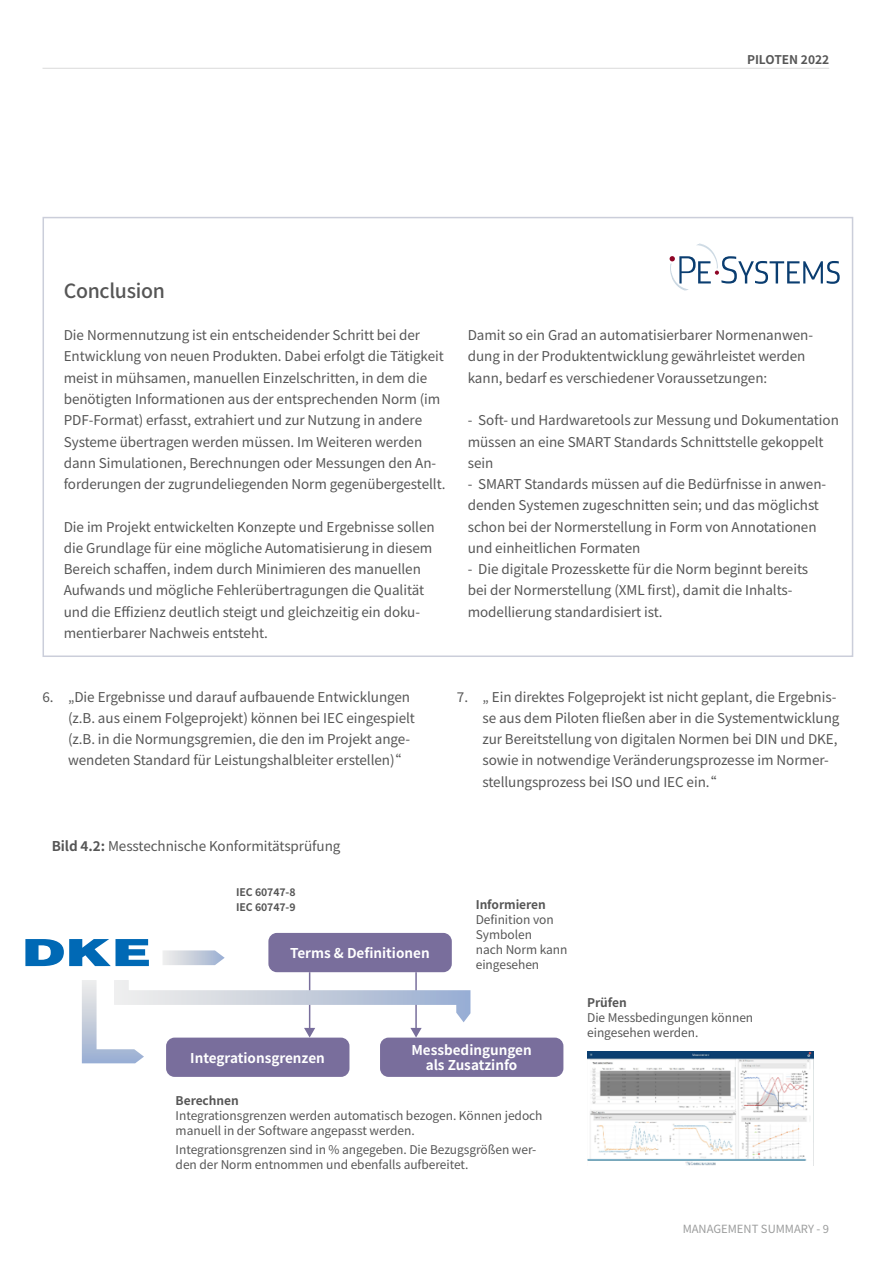
<style>
.page{position:relative;width:893px;height:1263px;background:#fff}
.page>*{position:absolute;margin:0;border:0;box-sizing:border-box;transform-origin:0 0}
._03_Titel_H3_14_EINL{font:500 19.5px "Noto Sans TC";letter-spacing:-.015em;color:#565656}
._06_Fließtext{font:13.5px/21.3px "Noto Sans TC";letter-spacing:-.005em;color:#565656}
._06_Fließtext-2{font:700 13.5px "Noto Sans TC";color:#fff}
._06_Fließtext-3{font:12px/15px "Noto Sans TC";letter-spacing:-.005em;color:#565656}
._05_KAPITEL-RECHTS{font:700 12px "Noto Sans TC";color:#565656}
.MASTER_Seitenzahlen{font:11.25px "Noto Sans TC";color:#9c9d9d}
._06_Fließtext-4{font:700 10.5px/15px "Noto Sans TC";letter-spacing:-.005em;color:#565656}
.s1{font-weight:700}
</style>
<div class="page">
<hr style="left:309px;top:972px;width:1px;height:57px;background:#786e9c">
<svg style="left:304px;top:1028px;width:11px;height:9px"></svg>
<hr style="left:415px;top:972px;width:2px;height:57px;background:#786e9c">
<svg style="left:410px;top:1028px;width:12px;height:9px"></svg>
<svg style="left:670px;top:243px;width:170px;height:48px"></svg>
<div style="left:43px;top:217px;width:810px;height:440px;border:2px solid #cbceda"></div>
<div style="left:268px;top:933px;width:184px;height:39px;background:#796e9c;border-radius:9px"></div>
<div style="left:166px;top:1037px;width:183px;height:40px;background:#796e9c;border-radius:9px"></div>
<div style="left:380px;top:1037px;width:183px;height:40px;background:#796e9c;border-radius:9px"></div>
<img style="left:587px;top:1051px;width:227px;height:115px">
<svg style="left:25px;top:939px;width:124px;height:27px"></svg>
<img style="left:163px;top:950px;width:62px;height:15px">
<img style="left:144px;top:980px;width:326px;height:42px">
<img style="left:82px;top:980px;width:62px;height:83px">
<hr style="left:43px;top:68px;width:786px;height:1px;background:#dadada">
<p class="_05_KAPITEL-RECHTS" style="left:747px;top:53px;width:84px">PILOTEN 2022</p>
<p class="_03_Titel_H3_14_EINL" style="left:64px;top:280px;width:103px">Conclusion</p>
<p class="_06_Fließtext" style="left:64px;top:325px;width:383px">Die Normennutzung ist ein entscheidender Schritt bei der Entwicklung von neuen Produkten. Dabei erfolgt die Tätigkeit meist in mühsamen, manuellen Einzelschritten, in dem die benötigten Informationen aus der entsprechenden Norm (im PDF-Format) erfasst, extrahiert und zur Nutzung in andere Systeme übertragen werden müssen. Im Weiteren werden dann Simulationen, Berechnungen oder Messungen den An&shy;forderungen der zugrundeliegenden Norm gegenübergestellt.</p>
<p class="_06_Fließtext" style="left:64px;top:516px;width:372px">Die im Projekt entwickelten Konzepte und Ergebnisse sollen die Grundlage für eine mögliche Automatisierung in diesem Bereich schaffen, indem durch Minimieren des manuellen Aufwands und mögliche Fehlerübertragungen die Qualität und die Effizienz deutlich steigt und gleichzeitig ein doku&shy;mentierbarer Nachweis entsteht.</p>
<p class="_06_Fließtext" style="left:468px;top:325px;width:347px">Damit so ein Grad an automatisierbarer Normenanwen&shy;dung in der Produktentwicklung gewährleistet werden kann, bedarf es verschiedener Voraussetzungen:</p>
<p class="_06_Fließtext" style="left:468px;top:410px;width:373px">- Soft- und Hardwaretools zur Messung und Dokumentation müssen an eine SMART Standards Schnittstelle gekoppelt sein</p>
<p class="_06_Fließtext" style="left:468px;top:474px;width:360px">- SMART Standards müssen auf die Bedürfnisse in anwen&shy;denden Systemen zugeschnitten sein; und das möglichst schon bei der Normerstellung in Form von Annotationen und einheitlichen Formaten</p>
<p class="_06_Fließtext" style="left:468px;top:559px;width:342px">- Die digitale Prozesskette für die Norm beginnt bereits bei der Normerstellung (XML first), damit die Inhalts&shy;modellierung standardisiert ist.</p>
<p class="_06_Fließtext" style="left:68px;top:686px;width:348px;text-indent:-26px">6. „Die Ergebnisse und darauf aufbauende Entwicklungen (z.B. aus einem Folgeprojekt) können bei IEC eingespielt (z.B. in die Normungsgremien, die den im Projekt ange&shy;wendeten Standard für Leistungshalbleiter erstellen)“</p>
<p class="_06_Fließtext" style="left:482px;top:686px;width:359px;text-indent:-26px">7. „ Ein direktes Folgeprojekt ist nicht geplant, die Ergebnis&shy;se aus dem Piloten fließen aber in die Systementwicklung zur Bereitstellung von digitalen Normen bei DIN und DKE, sowie in notwendige Veränderungsprozesse im Normer&shy;stellungsprozess bei ISO und IEC ein.“</p>
<p class="_06_Fließtext" style="left:52px;top:835px;width:290px"><span class="s1">Bild 4.2:</span> Messtechnische Konformitätsprüfung</p>
<p class="_06_Fließtext-4" style="left:236px;top:885px;width:61px">IEC 60747-8<br>IEC 60747-9</p>
<p class="_06_Fließtext-2" style="left:290px;top:945px;width:141px">Terms &amp; Definitionen</p>
<p class="_06_Fließtext-3" style="left:476px;top:897px;width:93px"><span class="s1">Informieren<br></span>Definition von<br>Symbolen<br>nach Norm kann eingesehen</p>
<p class="_06_Fließtext-2" style="left:190px;top:1050px;width:136px">Integrationsgrenzen</p>
<p class="_06_Fließtext-2" style="left:411px;top:1042px;width:122px">Messbedingungen</p>
<p class="_06_Fließtext-2" style="left:426px;top:1057px;width:93px">als Zusatzinfo</p>
<p class="_06_Fließtext-3" style="left:176px;top:1093px;width:368px"><span class="s1">Berechnen<br></span>Integrationsgrenzen werden automatisch bezogen. Können jedoch manuell in der Software angepasst werden.</p>
<p class="_06_Fließtext-3" style="left:176px;top:1142px;width:362px">Integrationsgrenzen sind in % angegeben. Die Bezugsgrößen wer&shy;den der Norm entnommen und ebenfalls aufbereitet.</p>
<p class="_06_Fließtext-3" style="left:587px;top:995px;width:168px"><span class="s1">Prüfen<br></span>Die Messbedingungen können eingesehen werden.</p>
<p class="MASTER_Seitenzahlen" style="left:683px;top:1223px;width:148px">MANAGEMENT SUMMARY - 9</p>
</div>
